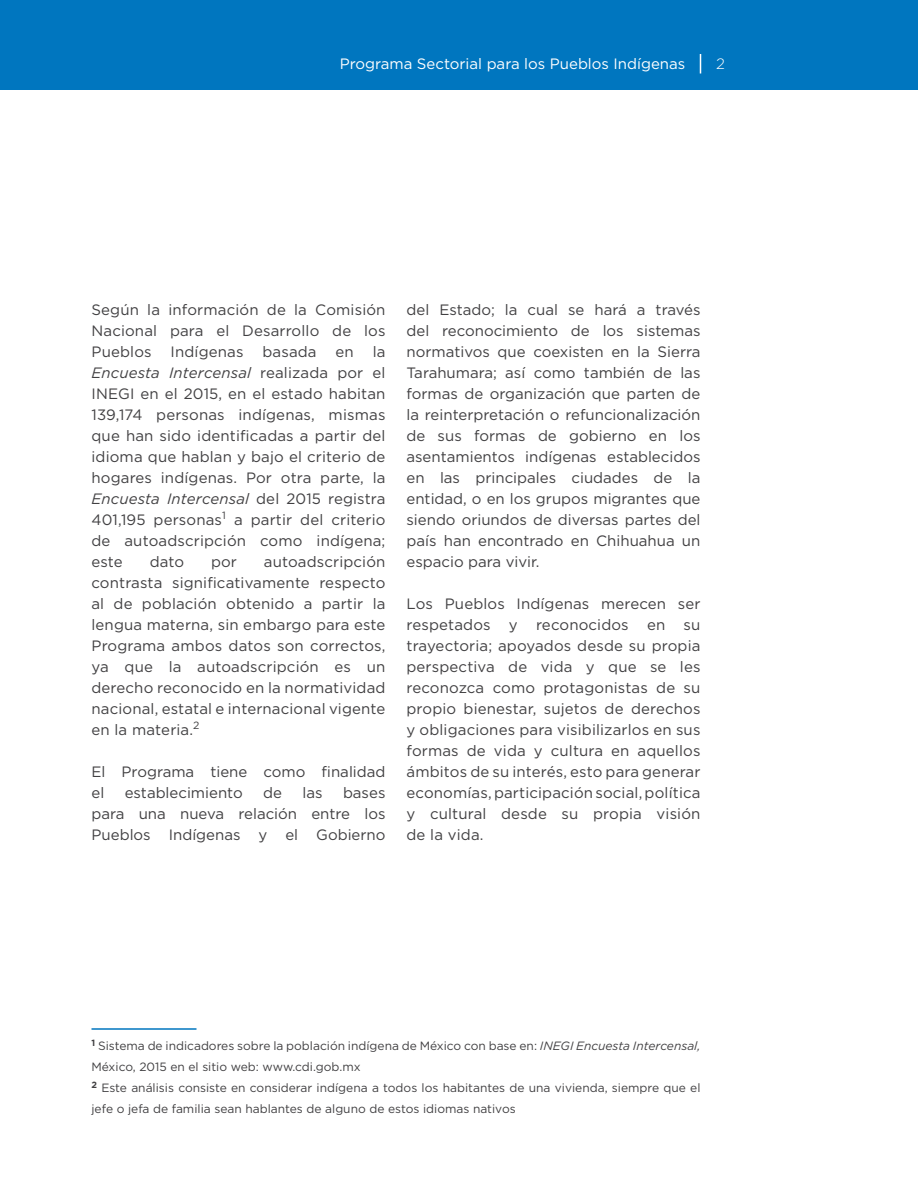
<style>
.page{position:relative;width:918px;height:1188px;background:#fff}
.page>*{position:absolute;margin:0;border:0;box-sizing:border-box;transform-origin:0 0}
.t1{font:15px/21px "Gotham";letter-spacing:.01em;color:#414042;text-align:justify}
.t2{font:15px "Gotham";color:#fff}
.t3{font:300 15px "Gotham";color:#fff}
.t4{font:12px/21px "Gotham";color:#414042}
.s1{font-style:italic}
</style>
<div class="page">
<div style="left:0;top:0;width:918px;height:90px;background:#0076bf"></div>
<svg style="left:700px;top:54px;width:1px;height:20px"></svg>
<hr style="left:92px;top:1028px;width:104px;height:2px;background:#0076bf">
<p class="t2" style="left:340px;top:54px;width:347px">Programa Sectorial para los Pueblos Indígenas</p>
<p class="t3" style="left:716px;top:54px;width:10px">2</p>
<p class="t1" style="left:92px;top:299px;width:296px">Según la información de la Comisión Nacional para el Desarrollo de los Pueblos</p>
<p class="t1" style="left:171px;top:341px;width:74px">Indígenas</p>
<p class="t1" style="left:262px;top:341px;width:56px">basada</p>
<p class="t1" style="left:336px;top:341px;width:20px">en</p>
<p class="t1" style="left:91px;top:341px;width:296px;text-indent:281px">la <span class="s1">Encuesta Intercensal</span> realizada por el INEGI en el 2015, en el estado habitan 139,174 personas indígenas, mismas que han sido identificadas a partir del idioma que hablan y bajo el criterio de hogares indígenas. Por otra parte, la <span class="s1">Encuesta Intercensal</span> del 2015 registra 401,195 personas<sup>1</sup> a partir del criterio de autoadscripción como indígena; este</p>
<p class="t1" style="left:91px;top:551px;width:296px;text-indent:172px">autoadscripción contrasta significativamente respecto al de población obtenido a partir la lengua materna, sin embargo para este Programa ambos datos son correctos, ya que la autoadscripción es un derecho reconocido en la normatividad nacional, estatal e internacional vigente en la materia.<sup>2</sup></p>
<p class="t1" style="left:92px;top:761px;width:295px">El Programa tiene como finalidad el</p>
<p class="t1" style="left:150px;top:551px;width:36px">dato</p>
<p class="t1" style="left:211px;top:551px;width:28px">por</p>
<p class="t1" style="left:92px;top:782px;width:296px;text-indent:252px">bases para una nueva relación entre los Pueblos Indígenas y el Gobierno</p>
<p class="t1" style="left:125px;top:782px;width:120px">establecimiento</p>
<p class="t1" style="left:263px;top:782px;width:20px">de</p>
<p class="t1" style="left:303px;top:782px;width:22px">las</p>
<p class="t1" style="left:406px;top:299px;width:296px">del Estado; la cual se hará a través del reconocimiento de los sistemas normativos que coexisten en la Sierra Tarahumara; así como también de las formas de organización que parten de la reinterpretación o refuncionalización de sus formas de gobierno en los asentamientos indígenas establecidos en las principales ciudades de la entidad, o en los grupos migrantes que siendo oriundos de diversas partes del país han encontrado en Chihuahua un espacio para vivir.</p>
<p class="t1" style="left:406px;top:593px;width:296px">Los Pueblos Indígenas merecen ser respetados y reconocidos en su trayectoria; apoyados desde su propia perspectiva de vida y que se les reconozca como protagonistas de su propio bienestar, sujetos de derechos y obligaciones para visibilizarlos en sus formas de vida y cultura en aquellos ámbitos de su interés, esto para generar economías, participación social, política y cultural desde su propia visión de la vida.</p>
<p class="t4" style="left:92px;top:1035px;width:611px"><sup>1</sup> Sistema de indicadores sobre la población indígena de México con base en: <span class="s1">INEGI Encuesta Intercensal, </span>México, 2015 en el sitio web: www.cdi.gob.mx<br><sup>2</sup> Este análisis consiste en considerar indígena a todos los habitantes de una vivienda, siempre que el jefe o jefa de familia sean hablantes de alguno de estos idiomas nativos</p>
</div>
